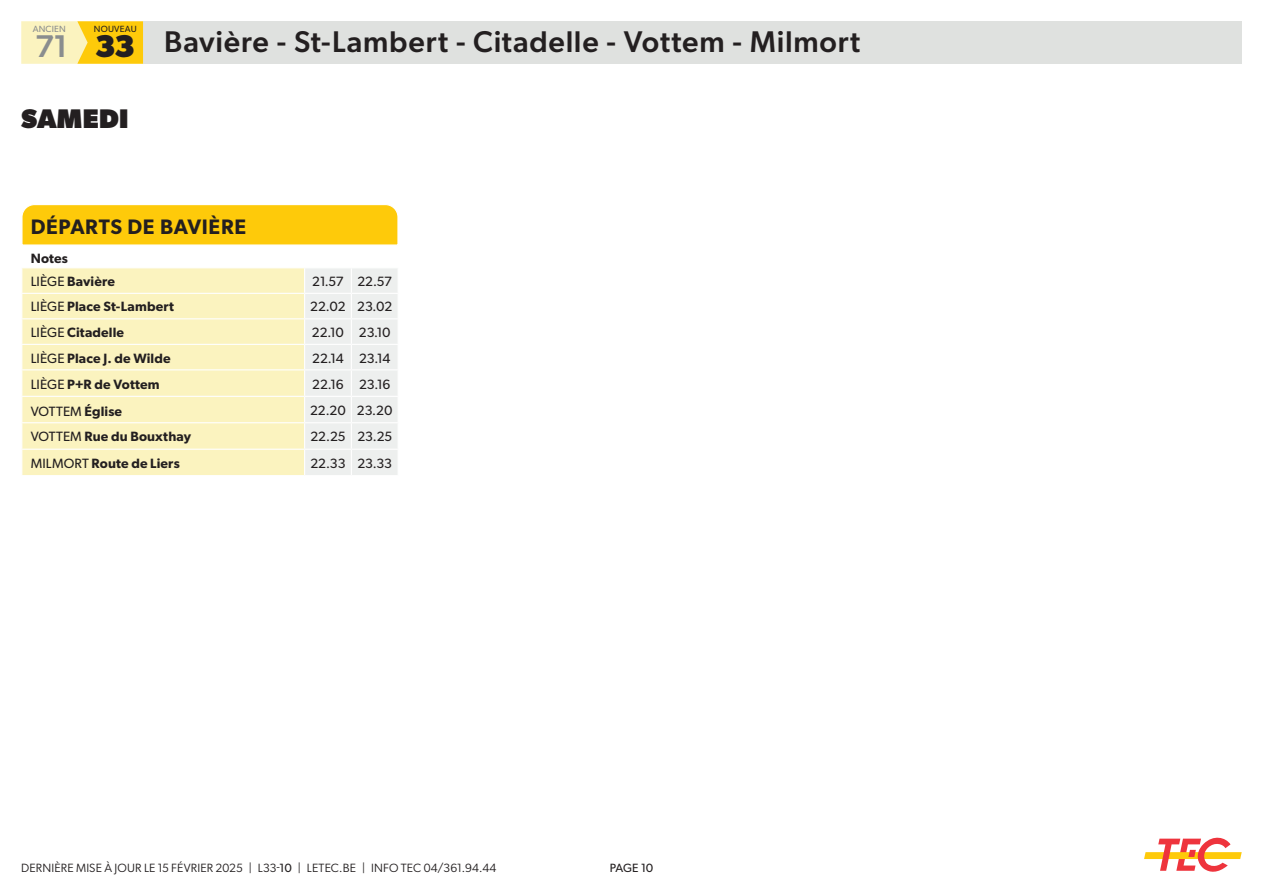
<style>
.page{position:relative;width:1263px;height:893px;background:#fff}
.page>*{position:absolute;margin:0;border:0;box-sizing:border-box;transform-origin:0 0}
.t1{font:500 31.5px "Gibson";color:#8a8d8e}
.t2{font:700 31.5px "Gibson";color:#231f20}
.t3{font:500 30px "Gibson";letter-spacing:.025em;color:#231f20}
.t4{font:800 27px "Gibson";letter-spacing:.01em;color:#231f20}
.t5{font:600 21px "Gibson";letter-spacing:.025em;color:#231f20}
.t6{font:600 13.5px "Gibson";letter-spacing:.01em;color:#231f20}
.t7{font:13.5px "Gibson";color:#231f20}
.t8{font:12px "Gibson";letter-spacing:.01em;color:#231f20}
.t9{font:12px "Gibson";letter-spacing:-.01em;color:#231f20}
.t10{font:9px "Gibson";letter-spacing:.025em;color:#231f20}
.t11{font:9px "Gibson";letter-spacing:.025em;color:#8a8d8e}
.s1{font-weight:400}
.s2{font-weight:600}
.s3{font-style:inherit}
</style>
<div class="page">
<div style="left:143px;top:21px;width:1099px;height:43px;background:#dfe1df"></div>
<div style="left:77px;top:21px;width:66px;height:43px;background:#feca0a"></div>
<svg style="left:21px;top:21px;width:67px;height:43px;background:#fbefb1"></svg>
<svg style="left:1144px;top:837px;width:98px;height:35px"></svg>
<svg style="left:22px;top:204px;width:376px;height:271px;background:#f9edb5"></svg>
<p class="t11" style="left:33px;top:23px;width:35px">ANCIEN</p>
<p class="t10" style="left:94px;top:23px;width:44px">NOUVEAU</p>
<h1 class="t2" style="left:95px;top:24px;width:41px">33</h1>
<h1 class="t1" style="left:35px;top:24px;width:33px">71</h1>
<p class="t4" style="left:21px;top:99px;width:109px">SAMEDI</p>
<h2 class="t3" style="left:164px;top:20px;width:698px">Bavière - St-Lambert - Citadelle - Vottem - Milmort</h2>
<p class="t5" style="left:31px;top:212px;width:217px">DÉPARTS DE BAVIÈRE</p>
<p class="t6" style="left:31px;top:248px;width:39px">Notes</p>
<p class="t6" style="left:31px;top:272px;width:86px"><span class="s1">LIÈGE</span> Bavière</p>
<p class="t7" style="left:312px;top:272px;width:33px">21.57</p>
<p class="t7" style="left:357px;top:272px;width:36px">22.57</p>
<p class="t6" style="left:31px;top:297px;width:145px"><span class="s1">LIÈGE</span> Place St-Lambert</p>
<p class="t7" style="left:310px;top:297px;width:37px">22.02</p>
<p class="t7" style="left:357px;top:297px;width:37px">23.02</p>
<p class="t6" style="left:31px;top:323px;width:95px"><span class="s1">LIÈGE</span> Citadelle</p>
<p class="t7" style="left:312px;top:323px;width:34px">22.10</p>
<p class="t7" style="left:359px;top:323px;width:33px">23.10</p>
<p class="t6" style="left:31px;top:348px;width:141px"><span class="s1">LIÈGE</span> Place J. de Wilde</p>
<p class="t7" style="left:312px;top:349px;width:33px">22.14</p>
<p class="t7" style="left:359px;top:349px;width:33px">23.14</p>
<p class="t6" style="left:31px;top:374px;width:131px"><span class="s1">LIÈGE</span> P+R de Vottem</p>
<p class="t7" style="left:312px;top:374px;width:33px">22.16</p>
<p class="t7" style="left:359px;top:374px;width:33px">23.16</p>
<p class="t7" style="left:31px;top:402px;width:93px">VOTTEM <span class="s2">Église</span></p>
<p class="t7" style="left:310px;top:401px;width:37px">22.20</p>
<p class="t7" style="left:357px;top:401px;width:37px">23.20</p>
<p class="t6" style="left:31px;top:427px;width:162px"><span class="s1">VOTTEM</span> Rue du Bouxthay</p>
<p class="t7" style="left:310px;top:427px;width:37px">22.25</p>
<p class="t7" style="left:357px;top:427px;width:36px">23.25</p>
<p class="t6" style="left:31px;top:454px;width:151px"><span class="s1">MILMORT</span> Route de Liers</p>
<p class="t7" style="left:310px;top:454px;width:37px">22.33</p>
<p class="t7" style="left:357px;top:454px;width:36px">23.33</p>
<p class="t8" style="left:21px;top:859px;width:477px">DERNIÈRE MISE À JOUR LE 15 FÉVRIER 2025 | L33-<span class="s3">10</span> | LETEC.BE | INFO TEC 04/361.94.44</p>
<p class="t9" style="left:610px;top:859px;width:45px">PAGE 10</p>
</div>
